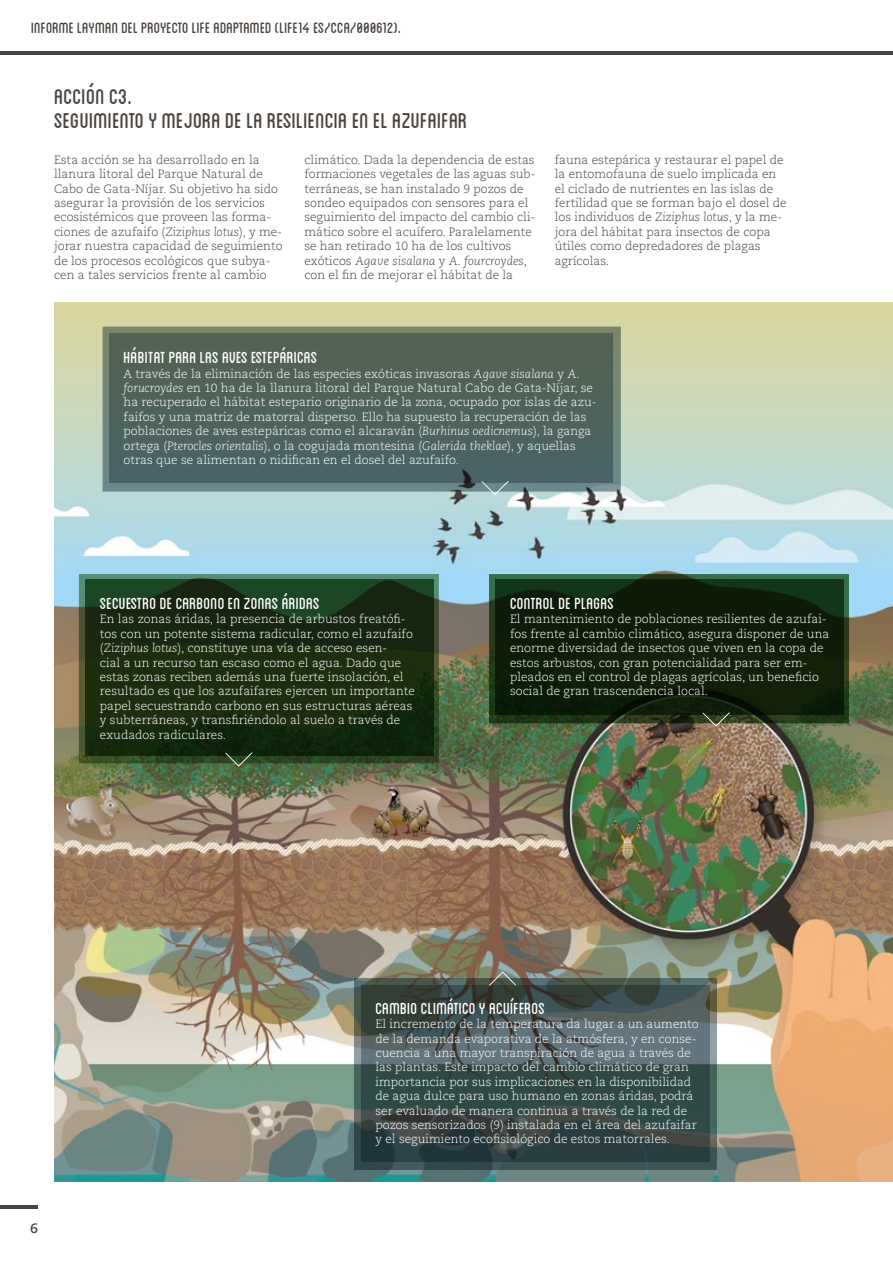
<style>
.page{position:relative;width:893px;height:1263px;background:#fff}
.page>*{position:absolute;margin:0;border:0;box-sizing:border-box;transform-origin:0 0}
.t1{font:30px/24px "Blanch Caps";color:#4a423d}
.t2{font:22.5px "Blanch Caps";color:#fff}
.t3{font:21px "Blanch Caps";color:#4a423d}
.t4{font:700 13.5px "Caecilia LT Std";color:#4a423d}
.t5{font:300 12px/14.4px "Caecilia LT Std";color:#fff}
.t6{font:300 12px/14.4px "Caecilia LT Std";color:#4a423d}
.s1{font-style:italic}
</style>
<div class="page">
<hr style="left:0;top:51px;width:893px;height:3px;background:#4a423d">
<hr style="left:0;top:1206px;width:37px;height:3px;background:#4a423d">
<img style="left:54px;top:303px;width:839px;height:879px">
<svg style="left:103px;top:327px;width:518px;height:165px;background:#70857b"></svg>
<svg style="left:79px;top:574px;width:360px;height:189px;background:#416040"></svg>
<svg style="left:489px;top:574px;width:360px;height:149px;background:#284728"></svg>
<svg style="left:354px;top:978px;width:362px;height:191px;background:#495b57"></svg>
<div style="left:109px;top:334px;width:503px;height:149px;background:#4e635c"></div>
<svg style="left:85px;top:580px;width:349px;height:176px;background:#182c10"></svg>
<svg style="left:495px;top:580px;width:349px;height:135px;background:#0e1f08"></svg>
<svg style="left:361px;top:986px;width:348px;height:176px;background:#3c4e4d"></svg>
<svg style="left:482px;top:481px;width:27px;height:14px"></svg>
<svg style="left:225px;top:752px;width:27px;height:14px"></svg>
<svg style="left:703px;top:712px;width:27px;height:14px"></svg>
<svg style="left:489px;top:972px;width:27px;height:14px"></svg>
<h3 class="t3" style="left:31px;top:18px;width:371px">Informe Layman del proyecto Life Adaptamed (LIFE14 ES/CCA/000612).</h3>
<h1 class="t1" style="left:54px;top:83px;width:415px">Acción c3.<br>Seguimiento y mejora de la resiliencia en el azufaifar</h1>
<p class="t6" style="left:54px;top:153px;width:230px">Esta acción se ha desarrollado en la llanura litoral del Parque Natural de Cabo de Gata-Níjar. Su objetivo ha sido asegurar la provisión de los servicios ecosistémicos que proveen las forma&shy;ciones de azufaifo (<span class="s1">Ziziphus lotus</span>), y me&shy;jorar nuestra capacidad de seguimiento de los procesos ecológicos que subya&shy;cen a tales servicios frente al cambio</p>
<p class="t6" style="left:304px;top:153px;width:233px">climático. Dada la dependencia de estas formaciones vegetales de las aguas sub&shy;terráneas, se han instalado 9 pozos de sondeo equipados con sensores para el seguimiento del impacto del cambio cli&shy;mático sobre el acuífero. Paralelamente se han retirado 10 ha de los cultivos exóticos <span class="s1">Agave sisalana</span> y <span class="s1">A. fourcroydes</span>, con el fin de mejorar el hábitat de la</p>
<p class="t6" style="left:555px;top:153px;width:234px">fauna estepárica y restaurar el papel de la entomofauna de suelo implicada en el ciclado de nutrientes en las islas de fertilidad que se forman bajo el dosel de los individuos de <span class="s1">Ziziphus lotus</span>, y la me&shy;jora del hábitat para insectos de copa útiles como depredadores de plagas agrícolas.</p>
<h2 class="t2" style="left:124px;top:347px;width:195px">HÁBITAT PARA LAS AVES ESTEPÁRICAS</h2>
<p class="t5" style="left:124px;top:366px;width:474px">A través de la eliminación de las especies exóticas invasoras <span class="s1">Agave sisalana</span> y <span class="s1">A. forucroydes</span> en 10 ha de la llanura litoral del Parque Natural Cabo de Gata-Níjar, se ha recuperado el hábitat estepario originario de la zona, ocupado por islas de azu&shy;faifos y una matriz de matorral disperso. Ello ha supuesto la recuperación de las poblaciones de aves estepáricas como el alcaraván (<span class="s1">Burhinus oedicnemus</span>), la ganga ortega (<span class="s1">Pterocles orientalis</span>), o la cogujada montesina (<span class="s1">Galerida theklae</span>), y aquellas otras que se alimentan o nidifican en el dosel del azufaifo.</p>
<h2 class="t2" style="left:100px;top:593px;width:221px">SECUESTRO DE CARBONO EN ZONAS ÁRIDAS</h2>
<p class="t5" style="left:100px;top:612px;width:317px">En las zonas áridas, la presencia de arbustos freatófi&shy;tos con un potente sistema radicular, como el azufaifo (<span class="s1">Ziziphus lotus</span>), constituye una vía de acceso esen-<br>cial a un recurso tan escaso como el agua. Dado que estas zonas reciben además una fuerte insolación, el resultado es que los azufaifares ejercen un importante papel secuestrando carbono en sus estructuras aéreas y subterráneas, y transfiriéndolo al suelo a través de exudados radiculares.</p>
<h2 class="t2" style="left:510px;top:593px;width:106px">CONTROL DE PLAGAS</h2>
<p class="t5" style="left:510px;top:612px;width:321px">El mantenimiento de poblaciones resilientes de azufai&shy;fos frente al cambio climático, asegura disponer de una enorme diversidad de insectos que viven en la copa de estos arbustos, con gran potencialidad para ser em&shy;pleados en el control de plagas agrícolas, un beneficio social de gran trascendencia local.</p>
<p class="t4" style="left:30px;top:1220px;width:9px">6</p>
<h2 class="t2" style="left:375px;top:998px;width:171px">CAMBIO CLIMÁTICO Y ACUÍFEROS</h2>
<p class="t5" style="left:375px;top:1017px;width:325px">El incremento de la temperatura da lugar a un aumento de la demanda evaporativa de la atmósfera, y en conse&shy;cuencia a una mayor transpiración de agua a través de las plantas. Este impacto del cambio climático de gran importancia por sus implicaciones en la disponibilidad de agua dulce para uso humano en zonas áridas, podrá ser evaluado de manera continua a través de la red de pozos sensorizados (9) instalada en el área del azufaifar y el seguimiento ecofisiológico de estos matorrales.</p>
</div>
